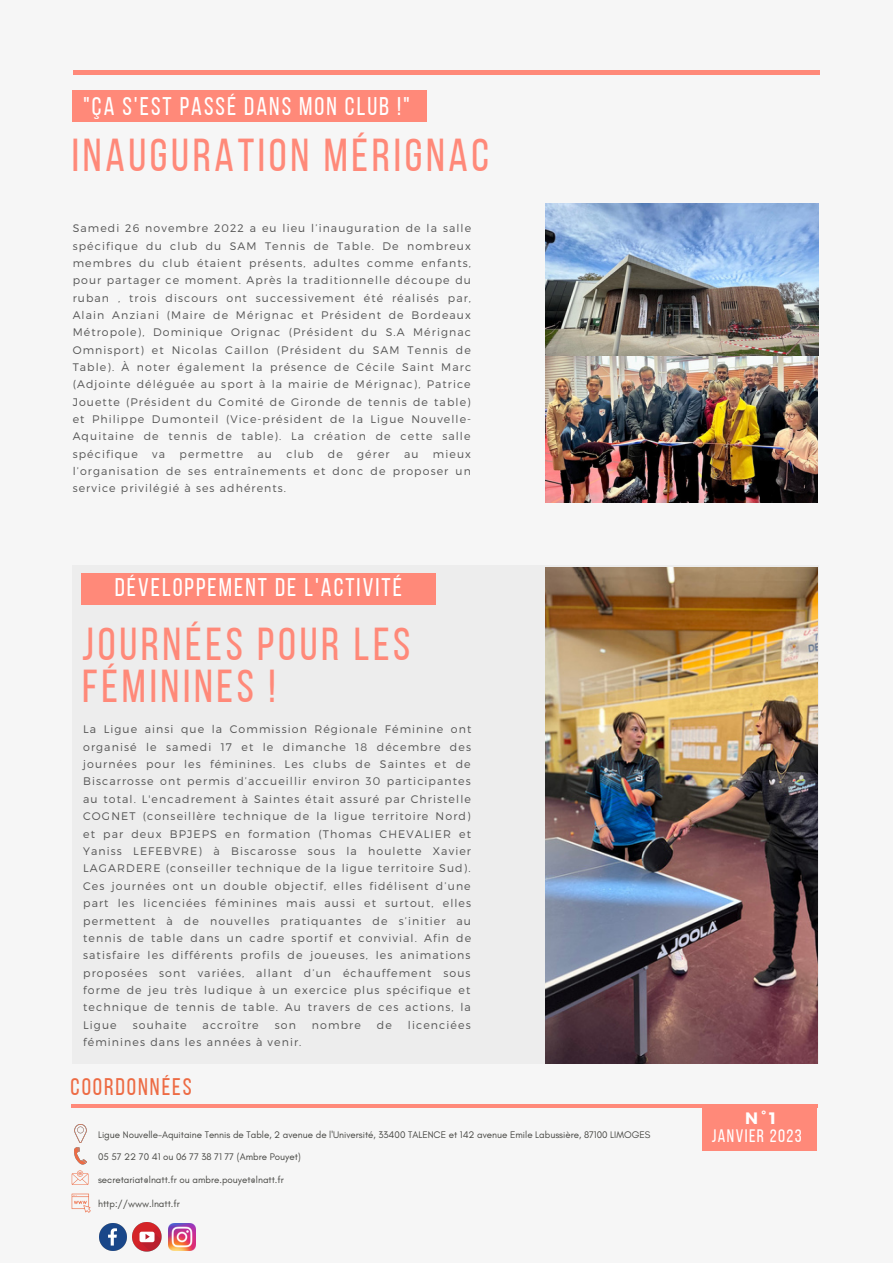
<style>
.page{position:relative;width:893px;height:1264px;background:#fff}
.page>*{position:absolute;margin:0;border:0;box-sizing:border-box;transform-origin:0 0}
.t1{font:46.05px/42.8px "Bebas Neue";letter-spacing:.08em;color:#ff8979}
.t2{font:25.5px "Bebas Neue";letter-spacing:.08em;color:#fff}
.t3{font:24px "Bebas Neue";letter-spacing:.08em;color:#ed6b44}
.t4{font:18px "Bebas Neue";letter-spacing:.08em;color:#fff}
.t5{font:700 16.5px "Montserrat";color:#fff}
.t6{font:300 10.95px/17.4px "Montserrat";letter-spacing:.1em;color:#545454;text-align:justify}
.t7{font:9.75px "Glacial Indifference";color:#444440}
</style>
<div class="page">
<div style="left:0;top:0;width:892px;height:1262px;background:#f6f6f6"></div>
<hr style="left:73px;top:71px;width:746px;height:3px;background:#ff8979">
<div style="left:702px;top:1104px;width:114px;height:46px;background:#ff8979"></div>
<hr style="left:71px;top:1104px;width:746px;height:3px;background:#ff8979">
<div style="left:72px;top:565px;width:746px;height:498px;background:#ededed"></div>
<img style="left:545px;top:567px;width:272px;height:496px">
<svg style="left:72px;top:1170px;width:16px;height:14px"></svg>
<img style="left:74px;top:1147px;width:12px;height:17px">
<img style="left:74px;top:1124px;width:12px;height:18px">
<img style="left:99px;top:1223px;width:27px;height:27px">
<img style="left:132px;top:1222px;width:30px;height:30px">
<svg style="left:72px;top:1193px;width:19px;height:19px"></svg>
<img style="left:168px;top:1223px;width:27px;height:27px">
<div style="left:72px;top:90px;width:354px;height:32px;background:#ff8979"></div>
<div style="left:81px;top:573px;width:354px;height:32px;background:#ff8979"></div>
<img style="left:545px;top:355px;width:272px;height:147px">
<img style="left:545px;top:203px;width:273px;height:152px">
<h2 class="t2" style="left:83px;top:95px;width:328px">"ÇA S'EST PASSÉ DANS MON CLUB !"</h2>
<h1 class="t1" style="left:72px;top:138px;width:419px">INAUGURATION MÉRIGNAC</h1>
<p class="t6" style="left:73px;top:219px;width:400px">Samedi 26 novembre 2022 a eu lieu l’inauguration de la salle spécifique du club du SAM Tennis de Table. De nombreux membres du club étaient présents, adultes comme enfants, pour partager ce moment. Après la traditionnelle découpe du ruban , trois discours ont successivement été réalisés par, Alain Anziani (Maire de Mérignac et Président de Bordeaux Métropole), Dominique Orignac (Président du S.A Mérignac Omnisport) et Nicolas Caillon (Président du SAM Tennis de Table). À noter également la présence de Cécile Saint Marc (Adjointe déléguée au sport à la mairie de Mérignac), Patrice Jouette (Président du Comité de Gironde de tennis de table) et Philippe Dumonteil (Vice-président de la Ligue Nouvelle-Aquitaine de tennis de table). La création de cette salle spécifique</p>
<p class="t6" style="left:152px;top:444px;width:14px">va</p>
<p class="t6" style="left:179px;top:444px;width:65px">permettre</p>
<p class="t6" style="left:257px;top:444px;width:16px">au</p>
<p class="t6" style="left:286px;top:444px;width:28px">club</p>
<p class="t6" style="left:328px;top:444px;width:16px">de</p>
<p class="t6" style="left:357px;top:444px;width:34px">gérer</p>
<p class="t6" style="left:404px;top:444px;width:16px">au</p>
<p class="t6" style="left:73px;top:444px;width:400px;text-indent:360px">mieux l’organisation de ses entraînements et donc de proposer un service privilégié à ses adhérents.</p>
<h2 class="t2" style="left:115px;top:577px;width:288px">DÉVELOPPEMENT DE L'ACTIVITÉ</h2>
<h1 class="t1" style="left:82px;top:626px;width:329px">JOURNÉES POUR LES<br>FÉMININES !</h1>
<p class="t6" style="left:83px;top:720px;width:389px">La Ligue ainsi que la Commission Régionale Féminine ont organisé le samedi 17 et le dimanche 18 décembre des journées pour les féminines. Les clubs de Saintes et de Biscarrosse ont permis d’accueillir environ 30 participantes au total. L'encadrement à Saintes était assuré par Christelle COGNET (conseillère technique de la ligue territoire Nord) et par deux BPJEPS en formation (Thomas CHEVALIER et Yaniss LEFEBVRE) à Biscarosse sous la houlette Xavier LAGARDERE (conseiller technique de la ligue territoire Sud).<br>Ces journées ont un double objectif, elles fidélisent d’une part les licenciées féminines mais aussi et surtout, elles permettent à de nouvelles pratiquantes de s’initier au tennis de table dans un cadre sportif et convivial. Afin de satisfaire les différents profils de joueuses, les animations proposées sont variées, allant d’un échauffement sous forme de jeu très ludique à un exercice plus spécifique et technique de tennis de table. Au travers de ces actions, la Ligue</p>
<p class="t6" style="left:133px;top:1015px;width:55px">souhaite</p>
<p class="t6" style="left:203px;top:1015px;width:58px">accroître</p>
<p class="t6" style="left:275px;top:1015px;width:23px">son</p>
<p class="t6" style="left:312px;top:1015px;width:50px">nombre</p>
<p class="t6" style="left:377px;top:1015px;width:17px">de</p>
<p class="t6" style="left:408px;top:1015px;width:64px">licenciées</p>
<p class="t6" style="left:83px;top:1033px;width:220px">féminines dans les années à venir.</p>
<h3 class="t3" style="left:71px;top:1076px;width:123px">COORDONNÉES</h3>
<p class="t7" style="left:98px;top:1128px;width:554px">Ligue Nouvelle-Aquitaine Tennis de Table, 2 avenue de l'Université, 33400 TALENCE et 142 avenue Emile Labussière, 87100 LIMOGES</p>
<p class="t7" style="left:98px;top:1150px;width:204px">05 57 22 70 41 ou 06 77 38 71 77 (Ambre Pouyet)</p>
<p class="t7" style="left:98px;top:1173px;width:187px">secretariat@lnatt.fr ou ambre.pouyet@lnatt.fr</p>
<p class="t7" style="left:98px;top:1197px;width:83px">http://www.lnatt.fr</p>
<h3 class="t5" style="left:745px;top:1107px;width:32px">N°1</h3>
<h3 class="t4" style="left:711px;top:1128px;width:91px">JANVIER 2023</h3>
</div>
